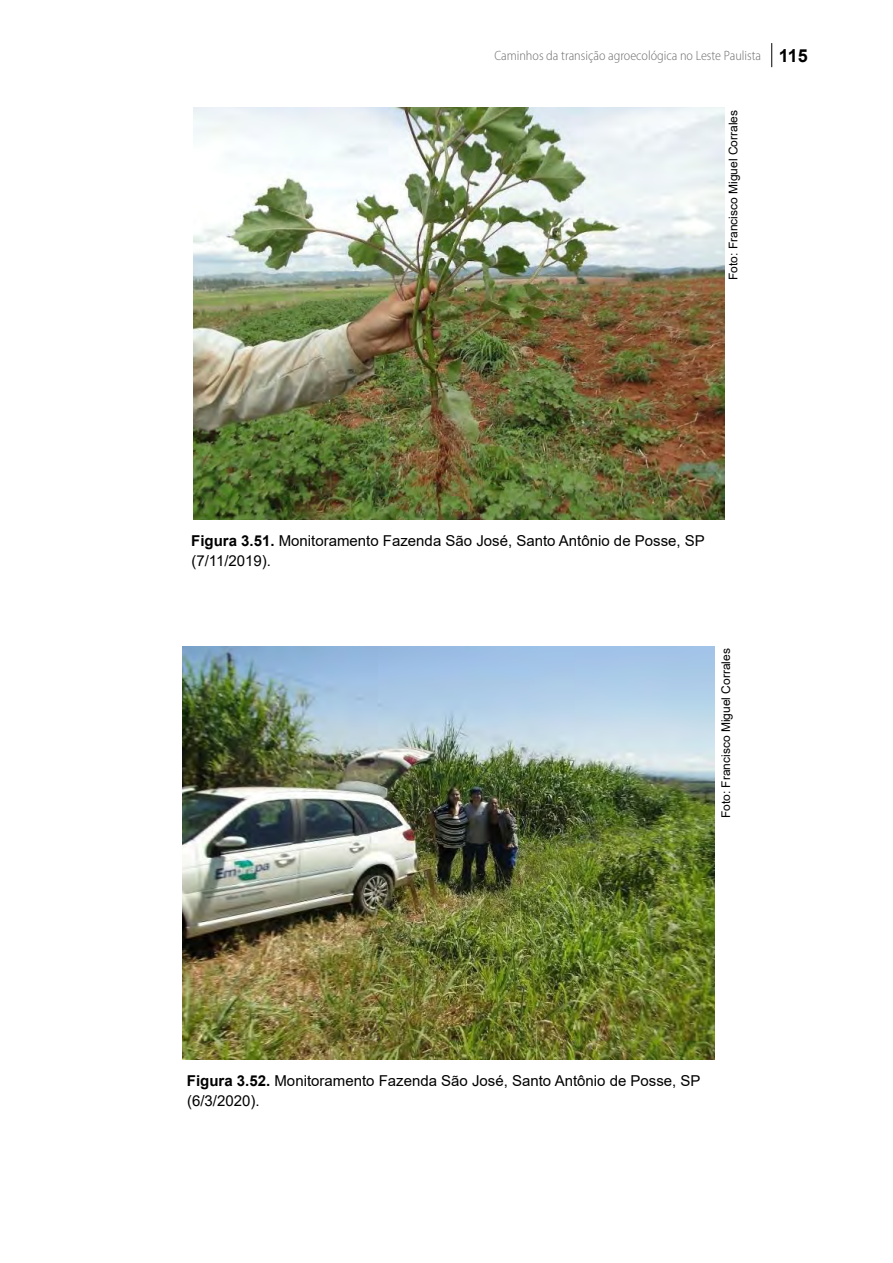
<style>
.page{position:relative;width:893px;height:1263px;background:#fff}
.page>*{position:absolute;margin:0;border:0;box-sizing:border-box;transform-origin:0 0}
.t1{font:15px/19.8px "Arial";color:#000}
.t2{font:300 semi-condensed 13.5px "Myriad Pro";color:#706f6f}
.t3{font:12px "Arial";color:#000}
.s1{font-family:"Arial";font-weight:700;font-stretch:normal;font-size:18px;color:#000}
.s2{font-weight:700}
</style>
<div class="page">
<svg style="left:771px;top:43px;width:1px;height:24px"></svg>
<img style="left:193px;top:107px;width:532px;height:412px">
<img style="left:183px;top:647px;width:531px;height:412px">
<p class="t2" style="left:494px;top:48px;width:315px">Caminhos da transição agroecológica no Leste Paulista <span class="s1">115</span></p>
<p class="t3" style="left:725px;top:280px;width:172px;rotate:-90deg">Foto: Francisco Miguel Corrales</p>
<p class="t1" style="left:191px;top:531px;width:515px"><span class="s2">Figura 3.51.</span> Monitoramento Fazenda São José, Santo Antônio de Posse, SP (7/11/2019).</p>
<p class="t3" style="left:718px;top:818px;width:172px;rotate:-90deg">Foto: Francisco Miguel Corrales</p>
<p class="t1" style="left:187px;top:1071px;width:515px"><span class="s2">Figura 3.52.</span> Monitoramento Fazenda São José, Santo Antônio de Posse, SP (6/3/2020).</p>
</div>
